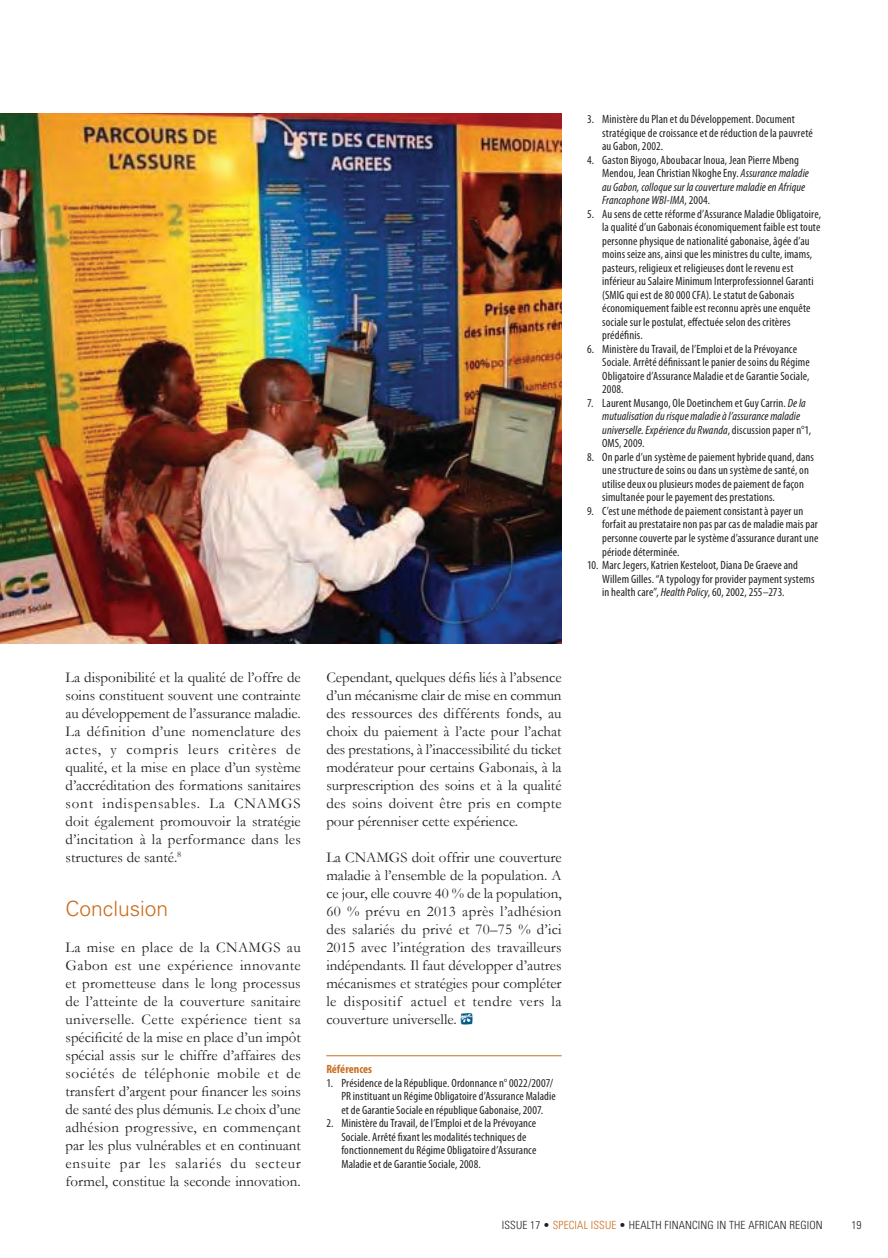
<style>
.page{position:relative;width:888px;height:1258px;background:#fff}
.page>*{position:absolute;margin:0;border:0;box-sizing:border-box;transform-origin:0 0}
.Title_level_2{font:300 21px "Univers";color:#ca6d1d}
.Body_text{font:15px/18px "Garamond";color:#231f20;text-align:justify}
.t1{font:condensed 12px/13.5px "Myriad Pro";letter-spacing:.01em;color:#231f20}
.t2{font:italic condensed 12px/13.5px "Myriad Pro";letter-spacing:.01em;color:#231f20}
.Reference_section_ti{font:700 condensed 12px "Myriad Pro";color:#ca6d1d}
.t3{font:300 condensed 11.25px "Univers";letter-spacing:.015em;color:#231f20}
.t4{font:300 condensed 11.25px "Univers";color:#231f20}
.s1{font-style:italic}
.s2{font-style:normal}
.s3{font-family:"Total Floral";font-size:10.5px;color:#005987}
.s4{color:#ca6d1d}
</style>
<div class="page">
<hr style="left:326px;top:1055px;width:236px;height:1px;background:#ca6d1d">
<img style="left:0;top:113px;width:562px;height:530px">
<p class="t1" style="left:602px;top:113px;width:212px;text-indent:-15px">3. Ministère du Plan et du Développement. Document stratégique de croissance et de réduction de la pauvreté au Gabon, 2002.</p>
<p class="t1" style="left:602px;top:153px;width:208px;text-indent:-15px">4. Gaston Biyogo, Aboubacar Inoua, Jean Pierre Mbeng Mendou, Jean Christian Nkoghe Eny. <span class="s1">Assurance maladie au Gabon, colloque sur la couverture maladie en Afrique Francophone WBI-IMA</span>, 2004.</p>
<p class="t1" style="left:602px;top:207px;width:220px;text-indent:-15px">5. Au sens de cette réforme d’Assurance Maladie Obligatoire, la qualité d’un Gabonais économiquement faible est toute personne physique de nationalité gabonaise, âgée d’au moins seize ans, ainsi que les ministres du culte, imams, pasteurs, religieux et religieuses dont le revenu est inférieur au Salaire Minimum Interprofessionnel Garanti (SMIG qui est de 80 000 CFA). Le statut de Gabonais économiquement faible est reconnu après une enquête sociale sur le postulat, effectuée selon des critères prédéfinis.</p>
<p class="t1" style="left:602px;top:342px;width:209px;text-indent:-15px">6. Ministère du Travail, de l’Emploi et de la Prévoyance Sociale. Arrêté définissant le panier de soins du Régime Obligatoire d’Assurance Maladie et de Garantie Sociale, 2008.</p>
<p class="t2" style="left:602px;top:396px;width:210px;text-indent:-15px"><span class="s2">7. Laurent Musango, Ole Doetinchem et Guy Carrin.</span> De la mutualisation du risque maladie à l’assurance maladie universelle. Expérience du Rwanda<span class="s2">, discussion paper n°1, OMS, 2009.</span></p>
<p class="t1" style="left:602px;top:450px;width:213px;text-indent:-15px">8. On parle d’un système de paiement hybride quand, dans une structure de soins ou dans un système de santé, on utilise deux ou plusieurs modes de paiement de façon simultanée pour le payement des prestations.</p>
<p class="t1" style="left:602px;top:504px;width:218px;text-indent:-15px">9. C’est une méthode de paiement consistant à payer un forfait au prestataire non pas par cas de maladie mais par personne couverte par le système d’assurance durant une période déterminée.</p>
<p class="t1" style="left:602px;top:558px;width:214px;text-indent:-15px">10. Marc Jegers, Katrien Kesteloot, Diana De Graeve and<br>Willem Gilles. “A typology for provider payment systems in health care”, <span class="s1">Health Policy</span>, 60, 2002, 255–273.</p>
<p class="Body_text" style="left:66px;top:668px;width:237px">La disponibilité et la qualité de l’offre de soins constituent souvent une contrainte au développement de l’assurance maladie.<br>La définition d’une nomenclature des actes, y compris leurs critères de qualité, et la mise en place d’un système d’accréditation des formations sanitaires sont indispensables. La CNAMGS doit également promouvoir la stratégie d’incitation à la performance dans les structures de santé.<sup>8</sup></p>
<p class="Title_level_2" style="left:66px;top:895px;width:104px">Conclusion</p>
<p class="Body_text" style="left:66px;top:938px;width:237px">La mise en place de la CNAMGS au Gabon est une expérience innovante et prometteuse dans le long processus de l’atteinte de la couverture sanitaire universelle. Cette expérience tient sa spécificité de la mise en place d’un impôt spécial assis sur le chiffre d’affaires des sociétés de téléphonie mobile et de transfert d’argent pour financer les soins de santé des plus démunis. Le choix d’une adhésion progressive, en commençant par les plus vulnérables et en continuant ensuite par les salariés du secteur formel, constitue la seconde innovation.</p>
<p class="Body_text" style="left:326px;top:668px;width:237px">Cependant, quelques défis liés à l’absence d’un mécanisme clair de mise en commun des ressources des différents fonds, au choix du paiement à l’acte pour l’achat des prestations, à l’inaccessibilité du ticket modérateur pour certains Gabonais, à la surprescription des soins et à la qualité des soins doivent être pris en compte pour pérenniser cette expérience.</p>
<p class="Body_text" style="left:326px;top:848px;width:237px">La CNAMGS doit offrir une couverture maladie à l’ensemble de la population. A ce jour, elle couvre 40 % de la population, 60 % prévu en 2013 après l’adhésion des salariés du privé et 70–75 % d’ici 2015 avec l’intégration des travailleurs indépendants. Il faut développer d’autres mécanismes et stratégies pour compléter le dispositif actuel et tendre vers la couverture universelle. <span class="s3">v</span></p>
<p class="Reference_section_ti" style="left:326px;top:1061px;width:47px">Références</p>
<p class="t1" style="left:341px;top:1076px;width:216px;text-indent:-15px">1. Présidence de la République. Ordonnance n° 0022/2007/<br>PR instituant un Régime Obligatoire d’Assurance Maladie et de Garantie Sociale en république Gabonaise, 2007.</p>
<p class="t1" style="left:341px;top:1116px;width:197px;text-indent:-15px">2. Ministère du Travail, de l’Emploi et de la Prévoyance Sociale. Arrêté fixant les modalités techniques de fonctionnement du Régime Obligatoire d’Assurance Maladie et de Garantie Sociale, 2008.</p>
<p class="t3" style="left:502px;top:1218px;width:322px">ISSUE 17 • <span class="s4">SPECIAL ISSUE</span> • HEALTH FINANCING IN THE AFRICAN REGION</p>
<p class="t4" style="left:851px;top:1218px;width:11px">19</p>
</div>
